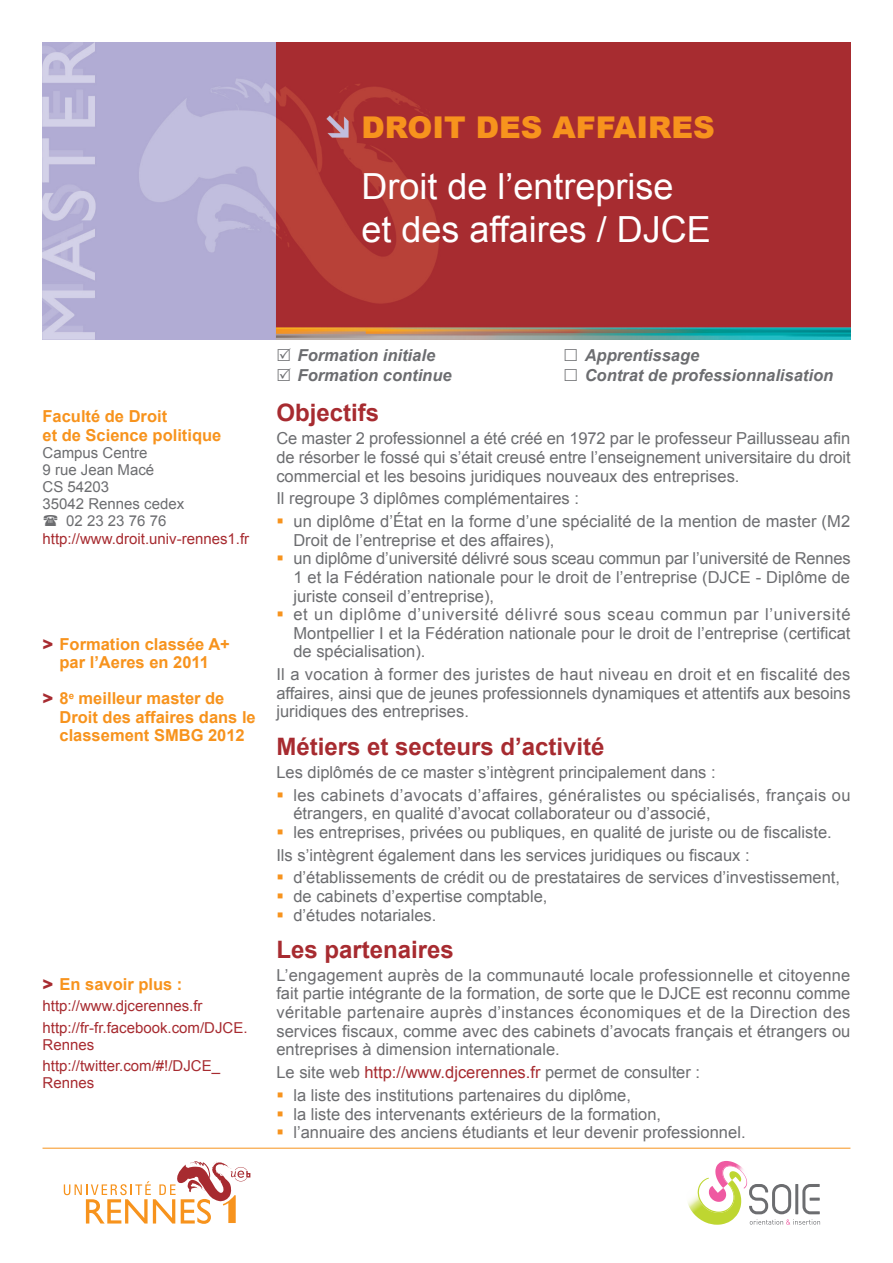
<style>
.page{position:relative;width:893px;height:1263px;background:#fff}
.page>*{position:absolute;margin:0;border:0;box-sizing:border-box;transform-origin:0 0}
.t1{font:36px/43.2px "Arial";color:#fff}
.t2{font:900 30px "Arial";color:#f7931d}
.t3{font:700 24px "Arial";color:#a72b30}
.t4{font:16.5px/18.6px "Arial";color:#6c6d70}
.t5{font:700 16.5px/18.6px "Arial";color:#f7931d}
.t6{font:16.5px/22.8px "Arial";letter-spacing:.02em;color:#6c6d70}
.t7{font:italic 700 16.5px/19.8px "Arial";color:#6c6d70}
.t8{font:15px/21.3px "Arial";color:#a72b30}
.t9{font:15px "Arial";color:#6c6d70}
.s1{font-weight:900;color:#a72b30}
.s2{color:#a72b30}
</style>
<div class="page">
<hr style="left:43px;top:1148px;width:807px;height:1px;background:#f7931d">
<svg style="left:688px;top:1161px;width:132px;height:64px"></svg>
<svg style="left:64px;top:1161px;width:186px;height:63px"></svg>
<img style="left:43px;top:43px;width:807px;height:297px">
<h2 class="t2" style="left:361px;top:106px;width:355px">DROIT DES AFFAIRES</h2>
<h1 class="t1" style="left:361px;top:165px;width:351px">Droit de l’entreprise et des affaires / DJCE</h1>
<p class="t5" style="left:43px;top:408px;width:180px">Faculté de Droit<br>et de Science politique</p>
<p class="t9" style="left:43px;top:443px;width:107px">Campus Centre</p>
<p class="t9" style="left:43px;top:460px;width:113px">9 rue Jean Macé</p>
<p class="t9" style="left:43px;top:477px;width:68px">CS 54203</p>
<p class="t9" style="left:43px;top:494px;width:143px">35042 Rennes cedex</p>
<p class="t9" style="left:66px;top:511px;width:102px">02 23 23 76 76</p>
<p class="t8" style="left:43px;top:528px;width:208px">http://www.droit.univ-rennes1.fr</p>
<p class="t5" style="left:43px;top:635px;width:189px;text-align:center"><span class="s1">&gt;</span> Formation classée A+ par l’Aeres en 2011</p>
<p class="t5" style="left:60px;top:689px;width:198px;text-indent:-17px"><span class="s1">&gt;</span> 8<sup>e</sup> meilleur master de<br>Droit des affaires dans le classement SMBG 2012</p>
<p class="t5" style="left:43px;top:975px;width:141px"><span class="s1">&gt;</span> En savoir plus :</p>
<p class="t8" style="left:43px;top:996px;width:207px">http://www.djcerennes.fr http://fr-fr.facebook.com/DJCE.</p>
<p class="t8" style="left:43px;top:1034px;width:179px">Rennes http://twitter.com/#!/DJCE_</p>
<p class="t8" style="left:43px;top:1072px;width:53px">Rennes</p>
<p class="t7" style="left:298px;top:346px;width:155px">Formation initiale<br>Formation continue</p>
<p class="t7" style="left:585px;top:346px;width:250px">Apprentissage<br>Contrat de professionnalisation</p>
<h3 class="t3" style="left:276px;top:397px;width:104px">Objectifs</h3>
<p class="t4" style="left:276px;top:429px;width:576px;text-align:justify">Ce master 2 professionnel a été créé en 1972 par le professeur Paillusseau afin de résorber le fossé qui s’était creusé entre l’enseignement universitaire du droit commercial et les besoins juridiques nouveaux des entreprises.</p>
<p class="t4" style="left:293px;top:487px;width:558px;line-height:22.8px;text-indent:-17px">Il regroupe 3 diplômes complémentaires :<br>un diplôme d’État en la forme d’une spécialité de la mention de master (M2</p>
<p class="t4" style="left:293px;top:531px;width:559px">Droit de l’entreprise et des affaires),<br>un diplôme d’université délivré sous sceau commun par l’université de Rennes 1 et la Fédération nationale pour le droit de l’entreprise (DJCE - Diplôme de juriste conseil d’entreprise),<br>et un diplôme d’université délivré sous sceau commun par l’université Montpellier I et la Fédération nationale pour le droit de l’entreprise (certificat de spécialisation).</p>
<p class="t4" style="left:276px;top:665px;width:576px;text-align:justify">Il a vocation à former des juristes de haut niveau en droit et en fiscalité des affaires, ainsi que de jeunes professionnels dynamiques et attentifs aux besoins juridiques des entreprises.</p>
<h3 class="t3" style="left:276px;top:730px;width:330px">Métiers et secteurs d’activité</h3>
<p class="t6" style="left:293px;top:761px;width:559px;text-indent:-17px">Les diplômés de ce master s’intègrent principalement dans :<br>les cabinets d’avocats d’affaires, généralistes ou spécialisés, français ou</p>
<p class="t4" style="left:293px;top:804px;width:540px">étrangers, en qualité d’avocat collaborateur ou d’associé,<br>les entreprises, privées ou publiques, en qualité de juriste ou de fiscaliste.</p>
<p class="t4" style="left:293px;top:843px;width:548px;line-height:22.8px;text-indent:-17px">Ils s’intègrent également dans les services juridiques ou fiscaux : d’établissements de crédit ou de prestataires de services d’investissement,</p>
<p class="t4" style="left:293px;top:887px;width:256px">de cabinets d’expertise comptable, d’études notariales.</p>
<h3 class="t3" style="left:276px;top:934px;width:179px">Les partenaires</h3>
<p class="t4" style="left:276px;top:966px;width:576px;text-align:justify">L’engagement auprès de la communauté locale professionnelle et citoyenne fait partie intégrante de la formation, de sorte que le DJCE est reconnu comme véritable partenaire auprès d’instances économiques et de la Direction des services fiscaux, comme avec des cabinets d’avocats français et étrangers ou entreprises à dimension internationale.</p>
<p class="t4" style="left:293px;top:1061px;width:408px;line-height:22.8px;text-indent:-17px">Le site web <span class="s2">http://www.djcerennes.fr</span> permet de consulter : la liste des institutions partenaires du diplôme,</p>
<p class="t4" style="left:293px;top:1104px;width:454px">la liste des intervenants extérieurs de la formation,<br>l’annuaire des anciens étudiants et leur devenir professionnel.</p>
</div>
